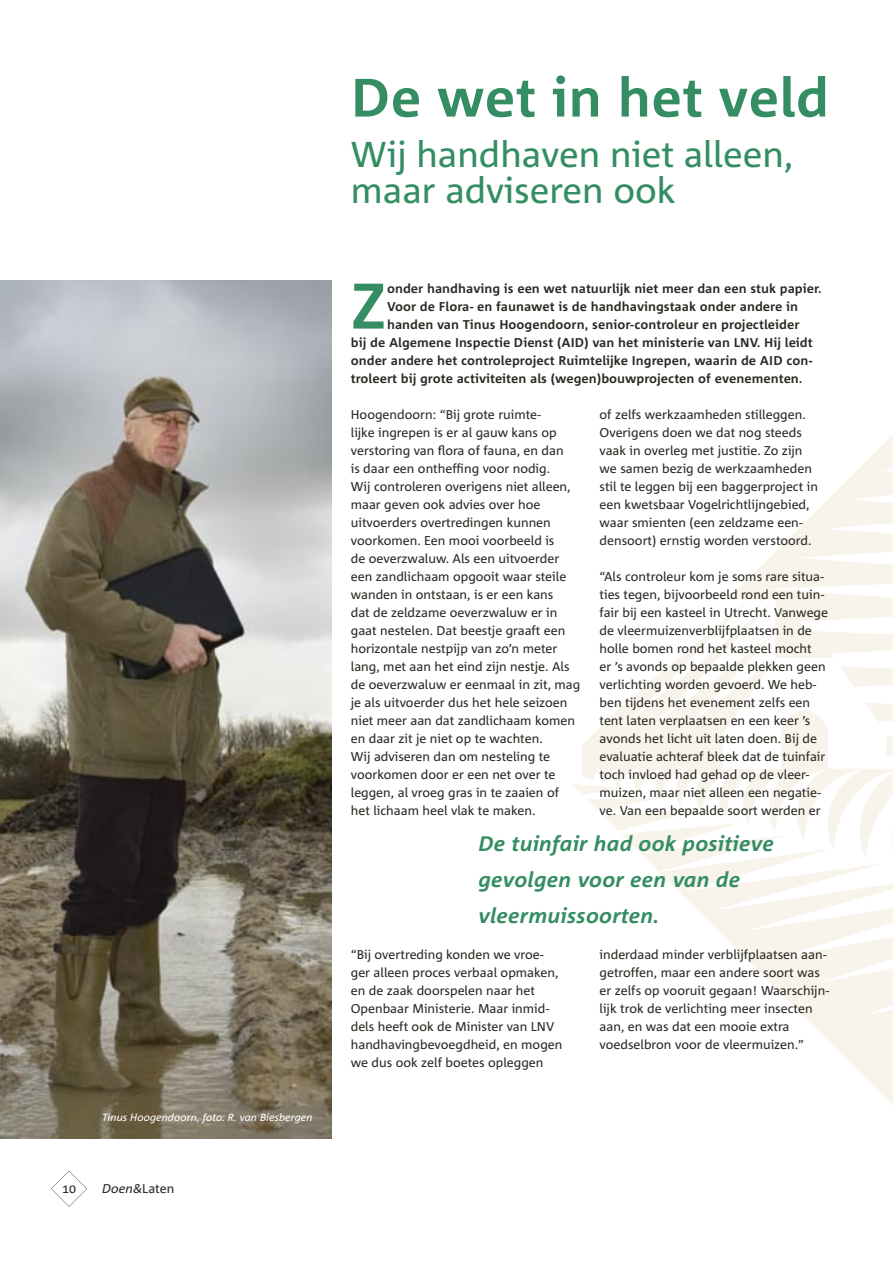
<style>
.page{position:relative;width:893px;height:1263px;background:#fff}
.page>*{position:absolute;margin:0;border:0;box-sizing:border-box;transform-origin:0 0}
.t1{font:64.35px "Agrofont Vet";color:#348d63}
.t2{font:54px "Agrofont Vet";color:#348d63}
.t3{font:36px/36px "Agrofont Normaal";color:#348d63}
.t4{font:21px/36px "Agrofont Vet Cursief";color:#348d63}
.t5{font:12.75px/18px "Agrofont Normaal";color:#2b2b25}
.t6{font:12.75px "Agrofont Vet";color:#2b2b25}
.t7{font:12.75px "Agrofont Normaal Cursief";color:#2b2b25}
.t8{font:10.5px "Agrofont Normaal Cursief";color:#fff}
.s1{font-family:"Agrofont Normaal"}
</style>
<div class="page">
<svg style="left:677px;top:889px;width:216px;height:216px"></svg>
<svg style="left:572px;top:435px;width:321px;height:454px"></svg>
<img style="left:0;top:281px;width:332px;height:858px">
<svg style="left:51px;top:1171px;width:36px;height:36px"></svg>
<p class="t8" style="left:102px;top:1111px;width:212px">Tinus Hoogendoorn, foto: R. van Biesbergen</p>
<p class="t5" style="left:62px;top:1180px;width:15px">10</p>
<p class="t7" style="left:102px;top:1181px;width:74px">Doen&amp;<span class="s1">Laten</span></p>
<h2 class="t2" style="left:351px;top:68px;width:480px">De wet in het veld</h2>
<h3 class="t3" style="left:351px;top:137px;width:444px">Wij handhaven niet alleen, maar adviseren ook</h3>
<h1 class="t1" style="left:351px;top:271px;width:38px">Z</h1>
<p class="t6" style="left:387px;top:281px;width:436px">onder handhaving is een wet natuurlijk niet meer dan een stuk papier.</p>
<p class="t6" style="left:387px;top:299px;width:413px">Voor de Flora- en faunawet is de handhavingstaak onder andere in</p>
<p class="t6" style="left:387px;top:317px;width:414px">handen van Tinus Hoogendoorn, senior-controleur en projectleider</p>
<p class="t6" style="left:351px;top:335px;width:463px">bij de Algemene Inspectie Dienst (AID) van het ministerie van LNV. Hij leidt</p>
<p class="t6" style="left:351px;top:353px;width:463px">onder andere het controleproject Ruimtelijke Ingrepen, waarin de AID con-</p>
<p class="t6" style="left:351px;top:371px;width:453px">troleert bij grote activiteiten als (wegen)bouwprojecten of evenementen.</p>
<p class="t5" style="left:351px;top:406px;width:231px">Hoogendoorn: “Bij grote ruimte-<br>lijke ingrepen is er al gauw kans op verstoring van flora of fauna, en dan<br>is daar een ontheffing voor nodig.<br>Wij controleren overigens niet alleen, maar geven ook advies over hoe uitvoerders overtredingen kunnen voorkomen. Een mooi voorbeeld is<br>de oeverzwaluw. Als een uitvoerder een zandlichaam opgooit waar steile wanden in ontstaan, is er een kans<br>dat de zeldzame oeverzwaluw er in gaat nestelen. Dat beestje graaft een horizontale nestpijp van zo’n meter lang, met aan het eind zijn nestje. Als de oeverzwaluw er eenmaal in zit, mag je als uitvoerder dus het hele seizoen niet meer aan dat zandlichaam komen en daar zit je niet op te wachten.<br>Wij adviseren dan om nesteling te voorkomen door er een net over te leggen, al vroeg gras in te zaaien of het lichaam heel vlak te maken.</p>
<p class="t5" style="left:600px;top:406px;width:220px">of zelfs werkzaamheden stilleggen.<br>Overigens doen we dat nog steeds vaak in overleg met justitie. Zo zijn we samen bezig de werkzaamheden stil te leggen bij een baggerproject in een kwetsbaar Vogelrichtlijngebied, waar smienten (een zeldzame een&shy;densoort) ernstig worden verstoord.</p>
<p class="t5" style="left:600px;top:568px;width:230px">“Als controleur kom je soms rare situa&shy;ties tegen, bijvoorbeeld rond een tuin&shy;fair bij een kasteel in Utrecht. Vanwege de vleermuizenverblijfplaatsen in de holle bomen rond het kasteel mocht<br>er ’s avonds op bepaalde plekken geen verlichting worden gevoerd. We heb&shy;ben tijdens het evenement zelfs een tent laten verplaatsen en een keer ’s avonds het licht uit laten doen. Bij de evaluatie achteraf bleek dat de tuinfair toch invloed had gehad op de vleer&shy;muizen, maar niet alleen een negatie&shy;ve. Van een bepaalde soort werden er</p>
<h3 class="t4" style="left:478px;top:826px;width:297px">De tuinfair had ook positieve gevolgen voor een van de vleermuissoorten.</h3>
<p class="t5" style="left:351px;top:946px;width:213px">“Bij overtreding konden we vroe&shy;ger alleen proces verbaal opmaken, en de zaak doorspelen naar het<br>Openbaar Ministerie. Maar inmid&shy;dels heeft ook de Minister van LNV handhavingbevoegdheid, en mogen we dus ook zelf boetes opleggen</p>
<p class="t5" style="left:600px;top:946px;width:231px">inderdaad minder verblijfplaatsen aan&shy;getroffen, maar een andere soort was er zelfs op vooruit gegaan! Waarschijn&shy;lijk trok de verlichting meer insecten aan, en was dat een mooie extra voedselbron voor de vleermuizen.”</p>
</div>
